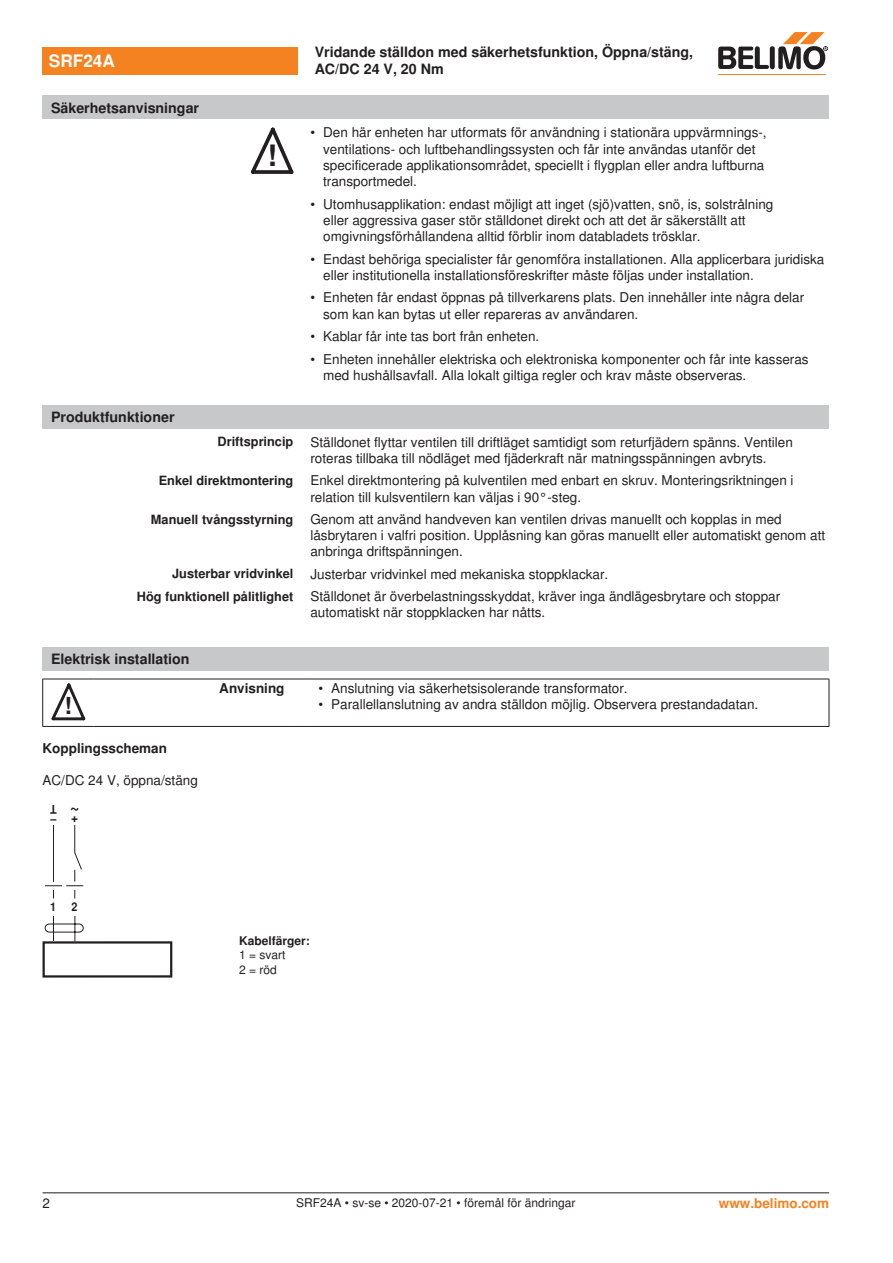
<style>
.page{position:relative;width:893px;height:1263px;background:#fff}
.page>*{position:absolute;margin:0;border:0;box-sizing:border-box;transform-origin:0 0}
.t1{font:700 29.55px "Nimbus Sans BEL";color:#231f20}
.t2{font:700 23.55px "Nimbus Sans BEL";color:#231f20}
.t3{font:700 18px "Nimbus Sans BEL";color:#231f20;scale:.9 1}
.t4{font:700 17.25px "Nimbus Sans BEL";color:#fff}
.t5{font:700 14.25px/17.1px "Nimbus Sans BEL";color:#231f20}
.Bulletpoints_1_5mm_A{font:13.5px/16.2px "Nimbus Sans BEL";color:#231f20}
.Bulletpoints{font:13.5px "Nimbus Sans BEL";color:#231f20}
.Tabellenkopf_rechtsb{font:700 13.5px "Nimbus Sans BEL";color:#231f20}
.Anschluss_Schema_Bas{font:13.5px "Nimbus Sans BEL";color:#231f20}
.Rechtsbündig_Footer{font:700 13.5px "Nimbus Sans BEL";color:#f58220}
.Rechtsbündig{font:700 12.75px "Nimbus Sans BEL";color:#231f20}
.Footer_EU_center{font:12px "Nimbus Sans BEL";color:#231f20}
.Anschluss_Schema_Bas-2{font:700 12px "Nimbus Sans BEL";color:#231f20}
.Legende{font:12px/14.4px "Nimbus Sans BEL";color:#231f20}
.t6{font:700 12px "Nimbus Sans BEL";color:#231f20;scale:.9 1}
</style>
<div class="page">
<svg style="left:251px;top:128px;width:42px;height:46px"></svg>
<div style="left:43px;top:405px;width:786px;height:24px;background:#c7c8ca"></div>
<div style="left:43px;top:647px;width:786px;height:23px;background:#c7c8ca"></div>
<hr style="left:42px;top:679px;width:1px;height:47px;background:#231f20">
<hr style="left:829px;top:679px;width:1px;height:47px;background:#231f20">
<hr style="left:43px;top:679px;width:51px;height:1px;background:#231f20">
<hr style="left:94px;top:679px;width:199px;height:1px;background:#231f20">
<svg style="left:293px;top:679px;width:17px;height:1px"></svg>
<hr style="left:310px;top:679px;width:519px;height:1px;background:#231f20">
<hr style="left:43px;top:726px;width:51px;height:1px;background:#231f20">
<hr style="left:94px;top:726px;width:199px;height:1px;background:#231f20">
<svg style="left:293px;top:726px;width:17px;height:1px"></svg>
<hr style="left:310px;top:726px;width:519px;height:1px;background:#231f20">
<svg style="left:51px;top:683px;width:34px;height:38px"></svg>
<div style="left:43px;top:941px;width:129px;height:36px;border:2px solid #231f20"></div>
<svg style="left:44px;top:825px;width:40px;height:117px"></svg>
<div style="left:43px;top:47px;width:255px;height:27px;background:#f58220"></div>
<hr style="left:718px;top:74px;width:107px;height:1px;background:#f58220">
<svg style="left:718px;top:32px;width:110px;height:38px"></svg>
<div style="left:43px;top:96px;width:786px;height:23px;background:#c7c8ca"></div>
<hr style="left:43px;top:1192px;width:786px;height:1px;background:#231f20">
<p class="t4" style="left:49px;top:51px;width:68px">SRF24A</p>
<p class="t5" style="left:315px;top:44px;width:380px">Vridande ställdon med säkerhetsfunktion, Öppna/stäng,<br>AC/DC 24 V, 20 Nm</p>
<p class="t5" style="left:51px;top:100px;width:150px">Säkerhetsanvisningar</p>
<p class="t5" style="left:51px;top:409px;width:125px">Produktfunktioner</p>
<p class="t1" style="left:267px;top:138px;width:11px">!</p>
<p class="Bulletpoints_1_5mm_A" style="left:323px;top:125px;width:445px;text-indent:-13px">• Den här enheten har utformats för användning i stationära uppvärmnings-, ventilations- och luftbehandlingssysten och får inte användas utanför det specificerade applikationsområdet, speciellt i flygplan eller andra luftburna transportmedel.</p>
<p class="Bulletpoints_1_5mm_A" style="left:323px;top:196px;width:452px;text-indent:-13px">• Utomhusapplikation: endast möjligt att inget (sjö)vatten, snö, is, solstrålning eller aggressiva gaser stör ställdonet direkt och att det är säkerställt att omgivningsförhållandena alltid förblir inom databladets trösklar.</p>
<p class="Bulletpoints_1_5mm_A" style="left:323px;top:251px;width:503px;text-indent:-13px">• Endast behöriga specialister får genomföra installationen. Alla applicerbara juridiska eller institutionella installationsföreskrifter måste följas under installation.</p>
<p class="Bulletpoints_1_5mm_A" style="left:323px;top:290px;width:482px;text-indent:-13px">• Enheten får endast öppnas på tillverkarens plats. Den innehåller inte några delar som kan kan bytas ut eller repareras av användaren.</p>
<p class="Bulletpoints_1_5mm_A" style="left:310px;top:329px;width:230px">• Kablar får inte tas bort från enheten.</p>
<p class="Bulletpoints_1_5mm_A" style="left:323px;top:351px;width:487px;text-indent:-13px">• Enheten innehåller elektriska och elektroniska komponenter och får inte kasseras med hushållsavfall. Alla lokalt giltiga regler och krav måste observeras.</p>
<p class="Rechtsbündig" style="left:218px;top:434px;width:77px">Driftsprincip</p>
<p class="Bulletpoints_1_5mm_A" style="left:310px;top:434px;width:484px">Ställdonet flyttar ventilen till driftläget samtidigt som returfjädern spänns. Ventilen roteras tillbaka till nödläget med fjäderkraft när matningsspänningen avbryts.</p>
<p class="Rechtsbündig" style="left:159px;top:473px;width:136px">Enkel direktmontering</p>
<p class="Bulletpoints_1_5mm_A" style="left:310px;top:473px;width:485px">Enkel direktmontering på kulventilen med enbart en skruv. Monteringsriktningen i relation till kulsventilern kan väljas i 90°-steg.</p>
<p class="Rechtsbündig" style="left:151px;top:511px;width:144px">Manuell tvångsstyrning</p>
<p class="Bulletpoints_1_5mm_A" style="left:310px;top:511px;width:516px">Genom att använd handveven kan ventilen drivas manuellt och kopplas in med låsbrytaren i valfri position. Upplåsning kan göras manuellt eller automatiskt genom att anbringa driftspänningen.</p>
<p class="Rechtsbündig" style="left:172px;top:566px;width:123px">Justerbar vridvinkel</p>
<p class="Bulletpoints_1_5mm_A" style="left:310px;top:566px;width:299px">Justerbar vridvinkel med mekaniska stoppklackar.</p>
<p class="Rechtsbündig" style="left:137px;top:589px;width:158px">Hög funktionell pålitlighet</p>
<p class="Bulletpoints_1_5mm_A" style="left:310px;top:589px;width:471px">Ställdonet är överbelastningsskyddat, kräver inga ändlägesbrytare och stoppar automatiskt när stoppklacken har nåtts.</p>
<p class="t5" style="left:51px;top:651px;width:140px">Elektrisk installation</p>
<p class="t2" style="left:64px;top:692px;width:9px">!</p>
<p class="Tabellenkopf_rechtsb" style="left:219px;top:680px;width:67px">Anvisning</p>
<p class="Bulletpoints" style="left:319px;top:680px;width:311px">• Anslutning via säkerhetsisolerande transformator.</p>
<p class="Bulletpoints" style="left:319px;top:697px;width:441px">• Parallellanslutning av andra ställdon möjlig. Observera prestandadatan.</p>
<p class="Tabellenkopf_rechtsb" style="left:43px;top:740px;width:126px">Kopplingsscheman</p>
<p class="Anschluss_Schema_Bas" style="left:43px;top:772px;width:157px">AC/DC 24 V, öppna/stäng</p>
<p class="t6" style="left:57px;top:817px;width:9px;rotate:-180deg">T</p>
<p class="t3" style="left:79px;top:823px;width:12px;rotate:-180deg">~</p>
<p class="t6" style="left:51px;top:811px;width:32px">– +</p>
<p class="t6" style="left:50px;top:899px;width:8px">1</p>
<p class="t6" style="left:72px;top:899px;width:8px">2</p>
<p class="Anschluss_Schema_Bas-2" style="left:239px;top:933px;width:72px">Kabelfärger:</p>
<p class="Legende" style="left:239px;top:948px;width:48px">1 = svart<br>2 = röd</p>
<p class="Bulletpoints_1_5mm_A" style="left:43px;top:1196px;width:9px">2</p>
<p class="Footer_EU_center" style="left:296px;top:1196px;width:281px">SRF24A • sv-se • 2020-07-21 • föremål för ändringar</p>
<p class="Rechtsbündig_Footer" style="left:719px;top:1195px;width:112px">www.belimo.com</p>
</div>
